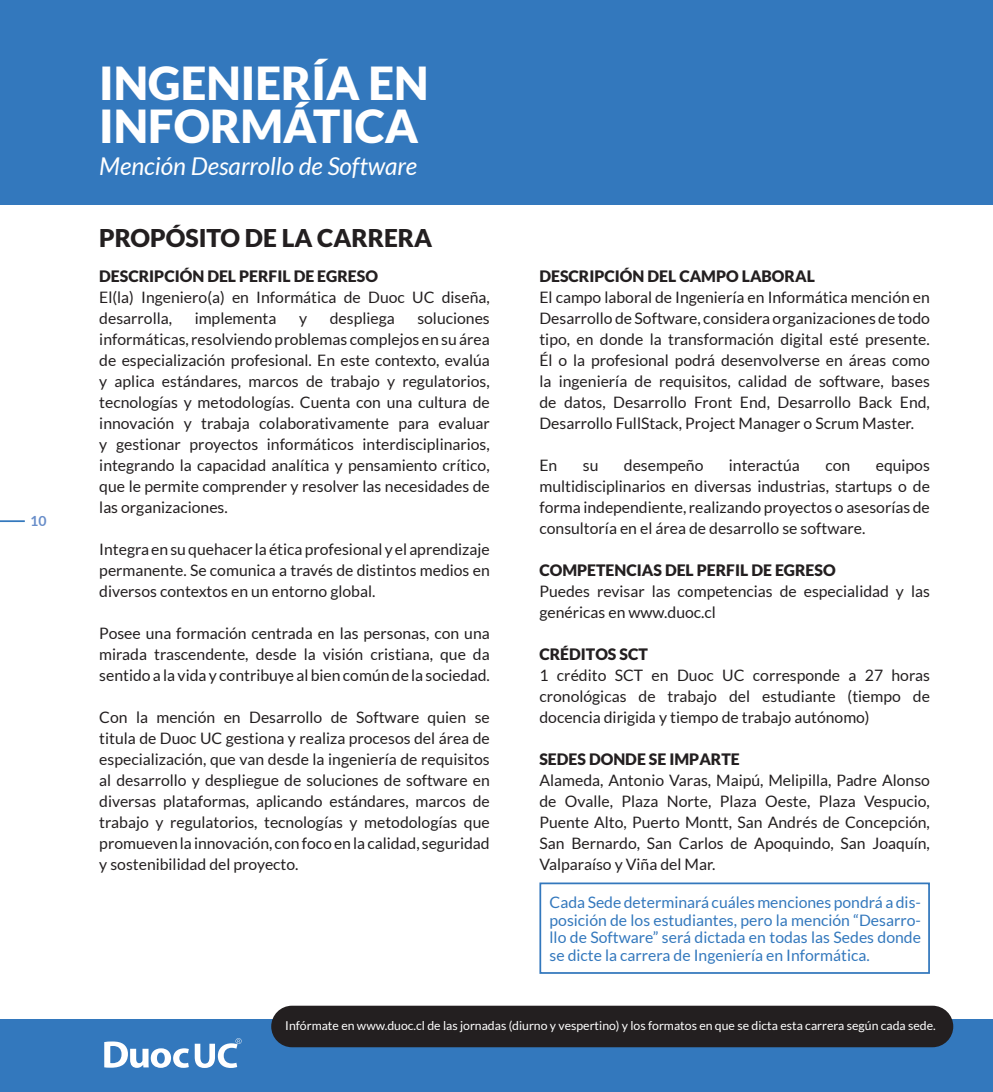
<style>
.page{position:relative;width:993px;height:1092px;background:#fff}
.page>*{position:absolute;margin:0;border:0;box-sizing:border-box;transform-origin:0 0}
.t1{font:900 45.5px/43.8px "Lato";color:#fff}
.t2{font:italic 24.5px "Lato";color:#fff}
.t3{font:900 24.5px "Lato";color:#231f20}
.t4{font:15.75px/21px "Lato";color:#231f20;text-align:justify}
.t5{font:15.75px/17.5px "Lato";color:#3378bd;text-align:justify}
.t6{font:900 15.75px "Lato";color:#231f20}
.t7{font:700 14px "Lato";color:#688dc9}
.t8{font:12.25px "Lato";color:#fff}
</style>
<div class="page">
<hr style="left:0;top:520px;width:25px;height:2px;background:#3378bd">
<div style="left:0;top:1019px;width:992px;height:72px;background:#3378bd"></div>
<div style="left:271px;top:1005px;width:681px;height:42px;background:#231f20;border-radius:21px"></div>
<div style="left:0;top:0;width:992px;height:204px;background:#3378bd"></div>
<svg style="left:104px;top:1041px;width:85px;height:26px"></svg>
<svg style="left:195px;top:1038px;width:46px;height:29px"></svg>
<div style="left:539px;top:882px;width:390px;height:91px;border:2px solid #3378bd"></div>
<p class="t7" style="left:31px;top:510px;width:18px">10</p>
<p class="t1" style="left:99px;top:60px;width:330px">INGENIERÍA EN<br>INFORMÁTICA</p>
<p class="t2" style="left:99px;top:152px;width:319px">Mención Desarrollo de Software</p>
<h2 class="t3" style="left:99px;top:224px;width:334px">PROPÓSITO DE LA CARRERA</h2>
<p class="t6" style="left:99px;top:267px;width:280px">DESCRIPCIÓN DEL PERFIL DE EGRESO</p>
<p class="t4" style="left:99px;top:287px;width:392px">El(la) Ingeniero(a) en Informática de Duoc UC diseña, desarrolla,</p>
<p class="t4" style="left:99px;top:308px;width:392px;text-indent:318px">soluciones informáticas, resolviendo problemas complejos en su área de especialización profesional. En este contexto, evalúa y aplica estándares, marcos de trabajo y regulatorios, tecnologías y metodologías. Cuenta con una cultura de innovación y trabaja colaborativamente para evaluar y gestionar proyectos informáticos interdisciplinarios, integrando la capacidad analítica y pensamiento crítico, que le permite comprender y resolver las necesidades de las organizaciones.</p>
<p class="t4" style="left:99px;top:539px;width:392px">Integra en su quehacer la ética profesional y el aprendizaje permanente. Se comunica a través de distintos medios en diversos contextos en un entorno global.</p>
<p class="t4" style="left:99px;top:623px;width:392px">Posee una formación centrada en las personas, con una mirada trascendente, desde la visión cristiana, que da sentido a la vida y contribuye al bien común de la sociedad.</p>
<p class="t4" style="left:99px;top:707px;width:392px">Con la mención en Desarrollo de Software quien se titula de Duoc UC gestiona y realiza procesos del área de especialización, que van desde la ingeniería de requisitos al desarrollo y despliegue de soluciones de software en diversas plataformas, aplicando estándares, marcos de trabajo y regulatorios, tecnologías y metodologías que promueven la innovación, con foco en la calidad, seguridad y sostenibilidad del proyecto.</p>
<p class="t4" style="left:195px;top:308px;width:83px">implementa</p>
<p class="t4" style="left:299px;top:308px;width:10px">y</p>
<p class="t4" style="left:329px;top:308px;width:66px">despliega</p>
<p class="t6" style="left:539px;top:267px;width:277px">DESCRIPCIÓN DEL CAMPO LABORAL</p>
<p class="t4" style="left:539px;top:287px;width:392px">El campo laboral de Ingeniería en Informática mención en Desarrollo de Software, considera organizaciones de todo tipo, en donde la transformación digital esté presente.<br>Él o la profesional podrá desenvolverse en áreas como la ingeniería de requisitos, calidad de software, bases de datos, Desarrollo Front End, Desarrollo Back End, Desarrollo FullStack, Project Manager o Scrum Master.</p>
<p class="t4" style="left:539px;top:455px;width:19px">En</p>
<p class="t4" style="left:582px;top:455px;width:17px">su</p>
<p class="t4" style="left:623px;top:455px;width:81px">desempeño</p>
<p class="t4" style="left:728px;top:455px;width:72px">interactúa</p>
<p class="t4" style="left:825px;top:455px;width:26px">con</p>
<p class="t4" style="left:539px;top:455px;width:392px;text-indent:336px">equipos multidisciplinarios en diversas industrias, startups o de forma independiente, realizando proyectos o asesorías de consultoría en el área de desarrollo se software.</p>
<p class="t6" style="left:539px;top:561px;width:297px">COMPETENCIAS DEL PERFIL DE EGRESO</p>
<p class="t4" style="left:539px;top:581px;width:392px">Puedes revisar las competencias de especialidad y las genéricas en www.duoc.cl</p>
<p class="t6" style="left:539px;top:645px;width:110px">CRÉDITOS SCT</p>
<p class="t4" style="left:539px;top:665px;width:392px">1 crédito SCT en Duoc UC corresponde a 27 horas cronológicas de trabajo del estudiante (tiempo de docencia dirigida y tiempo de trabajo autónomo)</p>
<p class="t6" style="left:539px;top:750px;width:202px">SEDES DONDE SE IMPARTE</p>
<p class="t4" style="left:539px;top:770px;width:392px">Alameda, Antonio Varas, Maipú, Melipilla, Padre Alonso de Ovalle, Plaza Norte, Plaza Oeste, Plaza Vespucio, Puente Alto, Puerto Montt, San Andrés de Concepción, San Bernardo, San Carlos de Apoquindo, San Joaquín, Valparaíso y Viña del Mar.</p>
<p class="t5" style="left:549px;top:893px;width:373px">Cada Sede determinará cuáles menciones pondrá a dis&shy;posición de los estudiantes, pero la mención “Desarro&shy;llo de Software” será dictada en todas las Sedes donde se dicte la carrera de Ingeniería en Informática.</p>
<p class="t8" style="left:285px;top:1019px;width:652px">Infórmate en www.duoc.cl de las jornadas (diurno y vespertino) y los formatos en que se dicta esta carrera según cada sede.</p>
</div>
